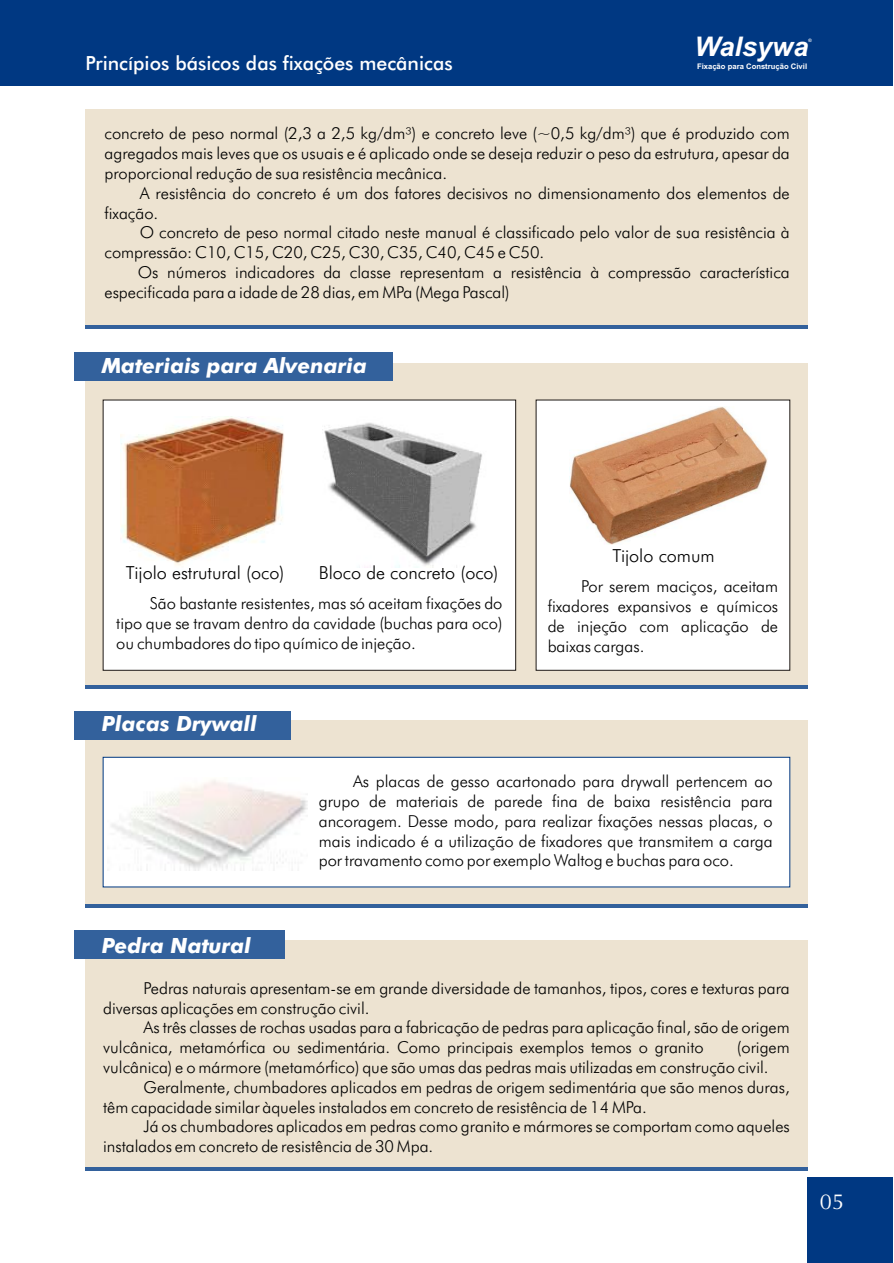
<style>
.page{position:relative;width:894px;height:1263px;background:#fff}
.page>*{position:absolute;margin:0;border:0;box-sizing:border-box;transform-origin:0 0}
.t1{font:italic 700 27.15px "Arial";color:#fff}
.t2{font:22.5px "Optane";color:#fff}
.t3{font:italic 700 21px "Futura Md BT";color:#fff}
.t4{font:19.5px "Futura Md BT";color:#fff}
.t5{font:18px "Futura Lt BT";color:#000}
.t6{font:16.5px/19.8px "Futura Lt BT";color:#000}
.t7{font:700 7.65px "Arial";color:#fff}
.t8{font:italic 700 4.65px "Arial";color:#fff}
</style>
<div class="page">
<div style="left:85px;top:109px;width:723px;height:217px;background:#ede3d1"></div>
<hr style="left:85px;top:325px;width:723px;height:4px;background:#33619c">
<div style="left:85px;top:941px;width:723px;height:230px;background:#ede3d1"></div>
<div style="left:85px;top:720px;width:723px;height:188px;background:#ede3d1"></div>
<div style="left:103px;top:757px;width:687px;height:130px;background:#fff;border:1px solid #003882"></div>
<div style="left:74px;top:711px;width:217px;height:29px;background:#33619c"></div>
<div style="left:85px;top:364px;width:723px;height:324px;background:#ede3d1"></div>
<div style="left:103px;top:400px;width:413px;height:270px;background:#fff"></div>
<div style="left:536px;top:400px;width:254px;height:270px;background:#fff"></div>
<hr style="left:85px;top:685px;width:723px;height:4px;background:#33619c">
<div style="left:74px;top:353px;width:319px;height:28px;background:#33619c"></div>
<img style="left:121px;top:417px;width:163px;height:149px">
<img style="left:324px;top:422px;width:158px;height:145px">
<div style="left:0;top:0;width:893px;height:85px;background:#003882"></div>
<div style="left:808px;top:1178px;width:85px;height:85px;background:#003882"></div>
<img style="left:111px;top:779px;width:197px;height:91px">
<hr style="left:85px;top:904px;width:723px;height:3px;background:#33619c">
<div style="left:74px;top:931px;width:210px;height:28px;background:#33619c"></div>
<hr style="left:85px;top:1167px;width:723px;height:4px;background:#33619c">
<img style="left:570px;top:406px;width:198px;height:138px">
<p class="t4" style="left:85px;top:55px;width:369px">Princípios básicos das fixações mecânicas</p>
<h1 class="t1" style="left:694px;top:37px;width:115px">Walsywa</h1>
<p class="t8" style="left:808px;top:39px;width:5px">®</p>
<p class="t7" style="left:697px;top:63px;width:112px">Fixação para Construção Civil</p>
<p class="t6" style="left:104px;top:125px;width:687px;text-align:justify">concreto de peso normal (2,3 a 2,5 kg/dm³) e concreto leve (~0,5 kg/dm³) que é produzido com agregados mais leves que os usuais e é aplicado onde se deseja reduzir o peso da estrutura, apesar da proporcional redução de sua resistência mecânica.</p>
<p class="t6" style="left:104px;top:185px;width:687px;text-indent:35px">A resistência do concreto é um dos fatores decisivos no dimensionamento dos elementos de fixação.</p>
<p class="t6" style="left:104px;top:224px;width:687px;text-indent:35px">O concreto de peso normal citado neste manual é classificado pelo valor de sua resistência à compressão: C10, C15, C20, C25, C30, C35, C40, C45 e C50.</p>
<p class="t6" style="left:104px;top:264px;width:687px;text-indent:33px">Os números indicadores da classe representam a resistência à compressão característica especificada para a idade de 28 dias, em MPa (Mega Pascal)</p>
<p class="t3" style="left:102px;top:357px;width:267px">Materiais para Alvenaria</p>
<p class="t5" style="left:126px;top:566px;width:160px">Tijolo estrutural (oco)</p>
<p class="t6" style="left:116px;top:595px;width:388px;text-align:justify;text-indent:33px">São bastante resistentes, mas só aceitam fixações do tipo que se travam dentro da cavidade (buchas para oco) ou chumbadores do tipo químico de injeção.</p>
<p class="t5" style="left:319px;top:566px;width:181px">Bloco de concreto (oco)</p>
<p class="t3" style="left:102px;top:715px;width:157px">Placas Drywall</p>
<p class="t5" style="left:613px;top:548px;width:104px">Tijolo comum</p>
<p class="t6" style="left:548px;top:578px;width:232px;text-align:justify;text-indent:33px">Por serem maciços, aceitam fixadores expansivos e químicos de injeção com aplicação de baixas cargas.</p>
<p class="t3" style="left:102px;top:937px;width:151px">Pedra Natural</p>
<p class="t6" style="left:319px;top:773px;width:456px;text-align:justify;text-indent:34px">As placas de gesso acartonado para drywall pertencem ao grupo de materiais de parede fina de baixa resistência para ancoragem. Desse modo, para realizar fixações nessas placas, o mais indicado é a utilização de fixadores que transmitem a carga por travamento como por exemplo Waltog e buchas para oco.</p>
<p class="t6" style="left:103px;top:980px;width:688px;text-indent:41px">Pedras naturais apresentam-se em grande diversidade de tamanhos, tipos, cores e texturas para diversas aplicações em construção civil.</p>
<p class="t6" style="left:103px;top:1019px;width:688px;text-indent:41px">As três classes de rochas usadas para a fabricação de pedras para aplicação final, são de origem vulcânica, metamórfica ou sedimentária. Como principais exemplos temos o granito</p>
<p class="t6" style="left:103px;top:1039px;width:688px;text-indent:634px">(origem vulcânica) e o mármore (metamórfico) que são umas das pedras mais utilizadas em construção civil.</p>
<p class="t6" style="left:103px;top:1079px;width:688px;text-indent:41px">Geralmente, chumbadores aplicados em pedras de origem sedimentária que são menos duras, têm capacidade similar àqueles instalados em concreto de resistência de 14 MPa.</p>
<p class="t6" style="left:103px;top:1118px;width:688px;text-indent:41px">Já os chumbadores aplicados em pedras como granito e mármores se comportam como aqueles instalados em concreto de resistência de 30 Mpa.</p>
<h2 class="t2" style="left:820px;top:1189px;width:26px">05</h2>
</div>
